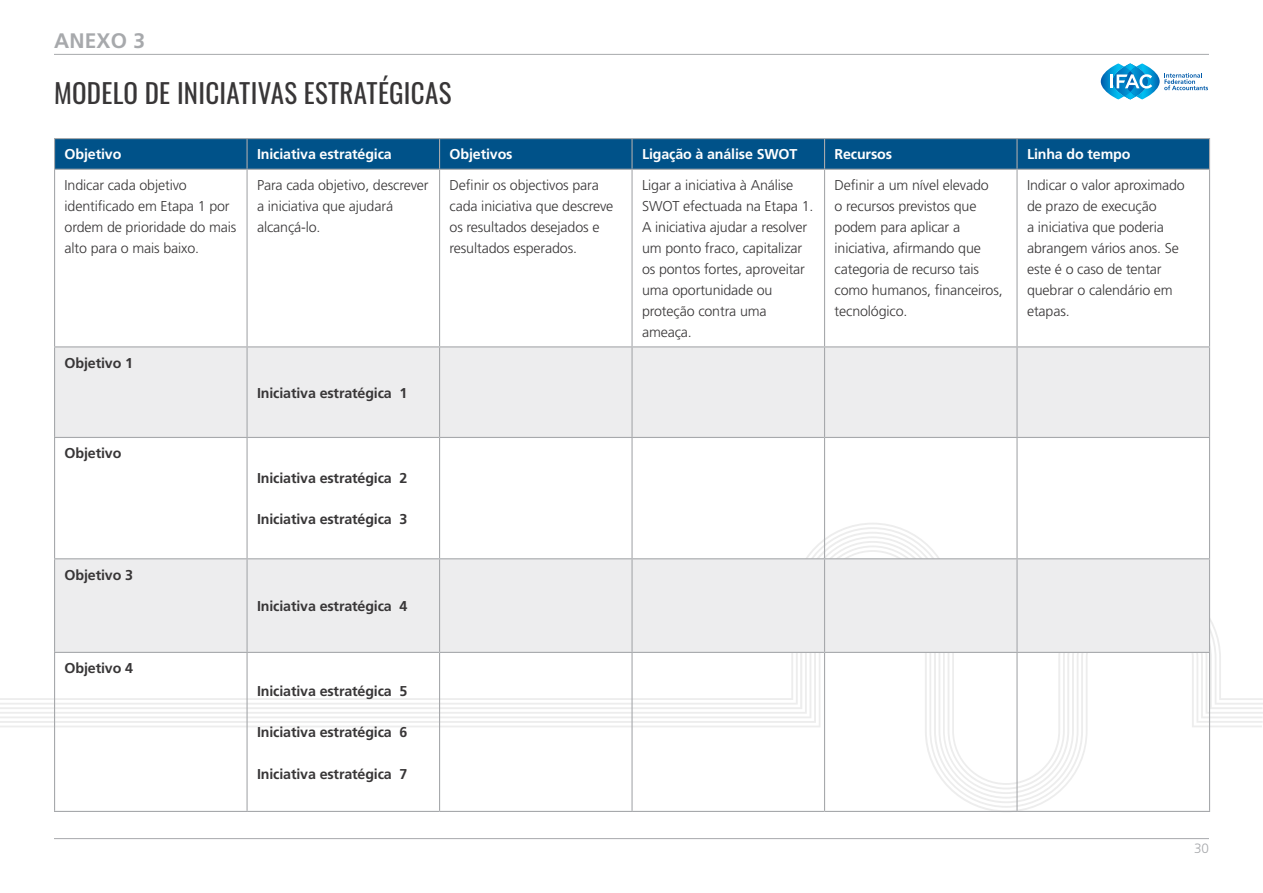
<style>
.page{position:relative;width:1263px;height:893px;background:#fff}
.page>*{position:absolute;margin:0;border:0;box-sizing:border-box;transform-origin:0 0}
.t1{font:27px "Oswald";letter-spacing:.01em;color:#383637}
.t2{font:700 21px "Frutiger LT Std";letter-spacing:.01em;color:#a7a9ac}
.t3{font:300 14.25px/21px "Frutiger LT Std";letter-spacing:-.01em;color:#383637}
.t4{font:700 14.25px "Frutiger LT Std";letter-spacing:-.01em;color:#383637}
.t5{font:700 14.25px "Frutiger LT Std";letter-spacing:-.01em;color:#fff}
.t6{font:300 13.5px "Frutiger LT Std";color:#a7a9ac}
</style>
<div class="page">
<hr style="left:54px;top:54px;width:1155px;height:1px;background:#a7a9ac">
<hr style="left:54px;top:838px;width:1155px;height:1px;background:#a7a9ac">
<svg style="left:0;top:541px;width:1262px;height:262px"></svg>
<div style="left:55px;top:139px;width:1154px;height:30px;background:#005289"></div>
<svg style="left:55px;top:347px;width:1154px;height:305px;fill:#ededee"></svg>
<hr style="left:54px;top:138px;width:193px;height:1px;background:#a7a9ac">
<hr style="left:54px;top:139px;width:1px;height:30px;background:#a7a9ac">
<hr style="left:247px;top:138px;width:193px;height:1px;background:#a7a9ac">
<hr style="left:246px;top:139px;width:2px;height:30px;background:#a7a9ac">
<hr style="left:440px;top:138px;width:192px;height:1px;background:#a7a9ac">
<hr style="left:439px;top:139px;width:1px;height:30px;background:#a7a9ac">
<hr style="left:632px;top:138px;width:192px;height:1px;background:#a7a9ac">
<hr style="left:631px;top:139px;width:2px;height:30px;background:#a7a9ac">
<hr style="left:824px;top:138px;width:193px;height:1px;background:#a7a9ac">
<hr style="left:824px;top:139px;width:1px;height:30px;background:#a7a9ac">
<hr style="left:1017px;top:138px;width:193px;height:1px;background:#a7a9ac">
<hr style="left:1016px;top:139px;width:1px;height:30px;background:#a7a9ac">
<hr style="left:1209px;top:139px;width:1px;height:30px;background:#a7a9ac">
<hr style="left:54px;top:169px;width:193px;height:1px;background:#a7a9ac">
<hr style="left:54px;top:170px;width:1px;height:176px;background:#a7a9ac">
<hr style="left:247px;top:169px;width:193px;height:1px;background:#a7a9ac">
<hr style="left:246px;top:170px;width:2px;height:176px;background:#a7a9ac">
<hr style="left:440px;top:169px;width:192px;height:1px;background:#a7a9ac">
<hr style="left:439px;top:170px;width:1px;height:176px;background:#a7a9ac">
<hr style="left:632px;top:169px;width:192px;height:1px;background:#a7a9ac">
<hr style="left:631px;top:170px;width:2px;height:176px;background:#a7a9ac">
<hr style="left:824px;top:169px;width:193px;height:1px;background:#a7a9ac">
<hr style="left:824px;top:170px;width:1px;height:176px;background:#a7a9ac">
<hr style="left:1017px;top:169px;width:193px;height:1px;background:#a7a9ac">
<hr style="left:1016px;top:170px;width:1px;height:176px;background:#a7a9ac">
<hr style="left:1209px;top:170px;width:1px;height:176px;background:#a7a9ac">
<hr style="left:54px;top:346px;width:193px;height:1px;background:#a7a9ac">
<hr style="left:54px;top:347px;width:1px;height:90px;background:#a7a9ac">
<hr style="left:247px;top:346px;width:193px;height:1px;background:#a7a9ac">
<hr style="left:246px;top:347px;width:2px;height:90px;background:#a7a9ac">
<hr style="left:440px;top:346px;width:192px;height:1px;background:#a7a9ac">
<hr style="left:439px;top:347px;width:1px;height:90px;background:#a7a9ac">
<hr style="left:632px;top:346px;width:192px;height:1px;background:#a7a9ac">
<hr style="left:631px;top:347px;width:2px;height:90px;background:#a7a9ac">
<hr style="left:824px;top:346px;width:193px;height:1px;background:#a7a9ac">
<hr style="left:824px;top:347px;width:1px;height:90px;background:#a7a9ac">
<hr style="left:1017px;top:346px;width:193px;height:1px;background:#a7a9ac">
<hr style="left:1016px;top:347px;width:1px;height:90px;background:#a7a9ac">
<hr style="left:1209px;top:347px;width:1px;height:90px;background:#a7a9ac">
<hr style="left:54px;top:437px;width:193px;height:1px;background:#a7a9ac">
<hr style="left:54px;top:438px;width:1px;height:120px;background:#a7a9ac">
<hr style="left:247px;top:437px;width:193px;height:1px;background:#a7a9ac">
<hr style="left:246px;top:438px;width:2px;height:120px;background:#a7a9ac">
<hr style="left:440px;top:437px;width:192px;height:1px;background:#a7a9ac">
<hr style="left:439px;top:438px;width:1px;height:120px;background:#a7a9ac">
<hr style="left:632px;top:437px;width:192px;height:1px;background:#a7a9ac">
<hr style="left:631px;top:438px;width:2px;height:120px;background:#a7a9ac">
<hr style="left:824px;top:437px;width:193px;height:1px;background:#a7a9ac">
<hr style="left:824px;top:438px;width:1px;height:120px;background:#a7a9ac">
<hr style="left:1017px;top:437px;width:193px;height:1px;background:#a7a9ac">
<hr style="left:1016px;top:438px;width:1px;height:120px;background:#a7a9ac">
<hr style="left:1209px;top:438px;width:1px;height:120px;background:#a7a9ac">
<hr style="left:54px;top:558px;width:193px;height:1px;background:#a7a9ac">
<hr style="left:54px;top:559px;width:1px;height:93px;background:#a7a9ac">
<hr style="left:247px;top:558px;width:193px;height:1px;background:#a7a9ac">
<hr style="left:246px;top:559px;width:2px;height:93px;background:#a7a9ac">
<hr style="left:440px;top:558px;width:192px;height:1px;background:#a7a9ac">
<hr style="left:439px;top:559px;width:1px;height:93px;background:#a7a9ac">
<hr style="left:632px;top:558px;width:192px;height:1px;background:#a7a9ac">
<hr style="left:631px;top:559px;width:2px;height:93px;background:#a7a9ac">
<hr style="left:824px;top:558px;width:193px;height:1px;background:#a7a9ac">
<hr style="left:824px;top:559px;width:1px;height:93px;background:#a7a9ac">
<hr style="left:1017px;top:558px;width:193px;height:1px;background:#a7a9ac">
<hr style="left:1016px;top:559px;width:1px;height:93px;background:#a7a9ac">
<hr style="left:1209px;top:559px;width:1px;height:93px;background:#a7a9ac">
<hr style="left:54px;top:652px;width:193px;height:1px;background:#a7a9ac">
<hr style="left:54px;top:653px;width:1px;height:158px;background:#a7a9ac">
<hr style="left:247px;top:652px;width:193px;height:1px;background:#a7a9ac">
<hr style="left:246px;top:653px;width:2px;height:158px;background:#a7a9ac">
<hr style="left:440px;top:652px;width:192px;height:1px;background:#a7a9ac">
<hr style="left:439px;top:653px;width:1px;height:158px;background:#a7a9ac">
<hr style="left:632px;top:652px;width:192px;height:1px;background:#a7a9ac">
<hr style="left:631px;top:653px;width:2px;height:158px;background:#a7a9ac">
<hr style="left:824px;top:652px;width:193px;height:1px;background:#a7a9ac">
<hr style="left:824px;top:653px;width:1px;height:158px;background:#a7a9ac">
<hr style="left:1017px;top:652px;width:193px;height:1px;background:#a7a9ac">
<hr style="left:1016px;top:653px;width:1px;height:158px;background:#a7a9ac">
<hr style="left:1209px;top:653px;width:1px;height:158px;background:#a7a9ac">
<hr style="left:54px;top:811px;width:193px;height:1px;background:#a7a9ac">
<hr style="left:247px;top:811px;width:193px;height:1px;background:#a7a9ac">
<hr style="left:440px;top:811px;width:192px;height:1px;background:#a7a9ac">
<hr style="left:632px;top:811px;width:192px;height:1px;background:#a7a9ac">
<hr style="left:824px;top:811px;width:193px;height:1px;background:#a7a9ac">
<hr style="left:1017px;top:811px;width:193px;height:1px;background:#a7a9ac">
<svg style="left:1101px;top:63px;width:107px;height:36px"></svg>
<h2 class="t2" style="left:54px;top:29px;width:93px">ANEXO 3</h2>
<h1 class="t1" style="left:54px;top:69px;width:399px">MODELO DE INICIATIVAS ESTRATÉGICAS</h1>
<p class="t5" style="left:65px;top:146px;width:58px">Objetivo</p>
<p class="t5" style="left:257px;top:146px;width:136px">Iniciativa estratégica</p>
<p class="t5" style="left:450px;top:146px;width:64px">Objetivos</p>
<p class="t5" style="left:642px;top:146px;width:157px">Ligação à análise SWOT</p>
<p class="t5" style="left:834px;top:146px;width:59px">Recursos</p>
<p class="t5" style="left:1027px;top:146px;width:105px">Linha do tempo</p>
<p class="t3" style="left:65px;top:175px;width:173px">Indicar cada objetivo identificado em Etapa 1 por ordem de prioridade do mais alto para o mais baixo.</p>
<p class="t3" style="left:257px;top:175px;width:173px">Para cada objetivo, descrever a iniciativa que ajudará alcançá-lo.</p>
<p class="t3" style="left:450px;top:175px;width:165px">Definir os objectivos para cada iniciativa que descreve os resultados desejados e resultados esperados.</p>
<p class="t3" style="left:642px;top:175px;width:173px">Ligar a iniciativa à Análise<br>SWOT efectuada na Etapa 1.<br>A iniciativa ajudar a resolver um ponto fraco, capitalizar os pontos fortes, aproveitar uma oportunidade ou proteção contra uma ameaça.</p>
<p class="t3" style="left:834px;top:175px;width:170px">Definir a um nível elevado<br>o recursos previstos que podem para aplicar a iniciativa, afirmando que categoria de recurso tais como humanos, financeiros, tecnológico.</p>
<p class="t3" style="left:1027px;top:175px;width:159px">Indicar o valor aproximado de prazo de execução<br>a iniciativa que poderia abrangem vários anos. Se este é o caso de tentar quebrar o calendário em etapas.</p>
<p class="t4" style="left:65px;top:354px;width:70px">Objetivo 1</p>
<p class="t4" style="left:257px;top:384px;width:152px">Iniciativa estratégica 1</p>
<p class="t4" style="left:65px;top:445px;width:58px">Objetivo</p>
<p class="t4" style="left:65px;top:566px;width:70px">Objetivo 3</p>
<p class="t4" style="left:65px;top:660px;width:70px">Objetivo 4</p>
<p class="t4" style="left:257px;top:470px;width:152px">Iniciativa estratégica 2</p>
<p class="t4" style="left:257px;top:511px;width:152px">Iniciativa estratégica 3</p>
<p class="t4" style="left:257px;top:598px;width:152px">Iniciativa estratégica 4</p>
<p class="t4" style="left:257px;top:683px;width:152px">Iniciativa estratégica 5</p>
<p class="t4" style="left:257px;top:724px;width:152px">Iniciativa estratégica 6</p>
<p class="t4" style="left:257px;top:765px;width:152px">Iniciativa estratégica 7</p>
<p class="t6" style="left:1194px;top:841px;width:16px">30</p>
</div>
